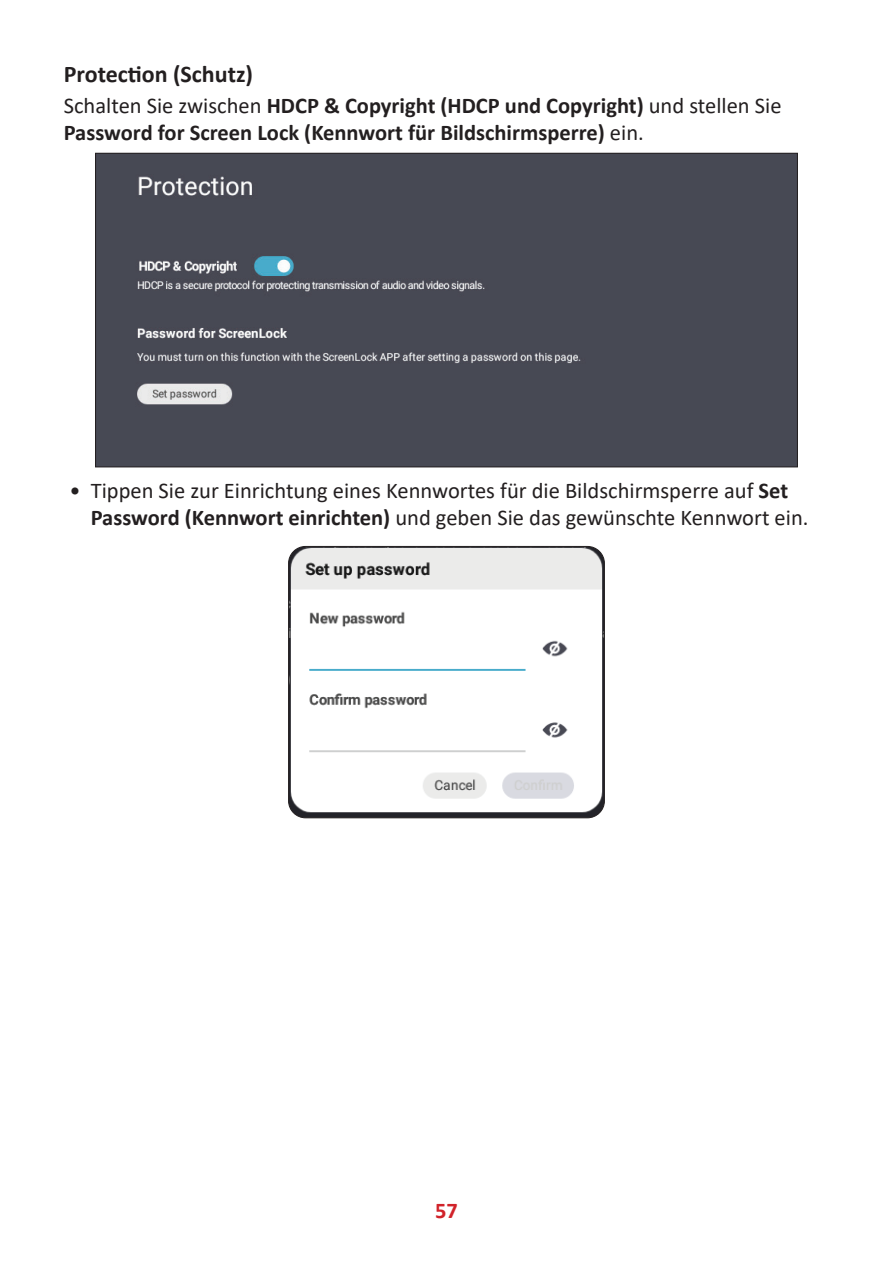
<style>
.page{position:relative;width:893px;height:1263px;background:#fff}
.page>*{position:absolute;margin:0;border:0;box-sizing:border-box;transform-origin:0 0}
.t1{font:700 24px "Calibri";color:#231f20}
.t2{font:22.5px/27px "Calibri";color:#231f20}
.t3{font:700 22.5px/27px "Calibri";color:#231f20}
.t4{font:700 22.5px "Calibri";color:#d1232a}
.s1{font-weight:400}
.s2{font-weight:700}
</style>
<div class="page">
<div style="left:97px;top:155px;width:699px;height:310px;background:#474954"></div>
<img style="left:289px;top:546px;width:315px;height:272px">
<div style="left:288px;top:546px;width:317px;height:272px;border:1px solid #231f20;border-radius:17px"></div>
<p class="t1" style="left:64px;top:57px;width:191px">Protection (Schutz)</p>
<p class="t3" style="left:64px;top:92px;width:719px"><span class="s1">Schalten Sie zwischen</span> HDCP &amp; Copyright (HDCP und Copyright) <span class="s1">und stellen Sie<br></span>Password for Screen Lock (Kennwort für Bildschirmsperre) <span class="s1">ein.</span></p>
<p class="t2" style="left:91px;top:477px;width:719px;text-indent:-21px">• Tippen Sie zur Einrichtung eines Kennwortes für die Bildschirmsperre auf <span class="s2">Set<br>Password (Kennwort einrichten)</span> und geben Sie das gewünschte Kennwort ein.</p>
<p class="t4" style="left:435px;top:1194px;width:24px">57</p>
</div>
